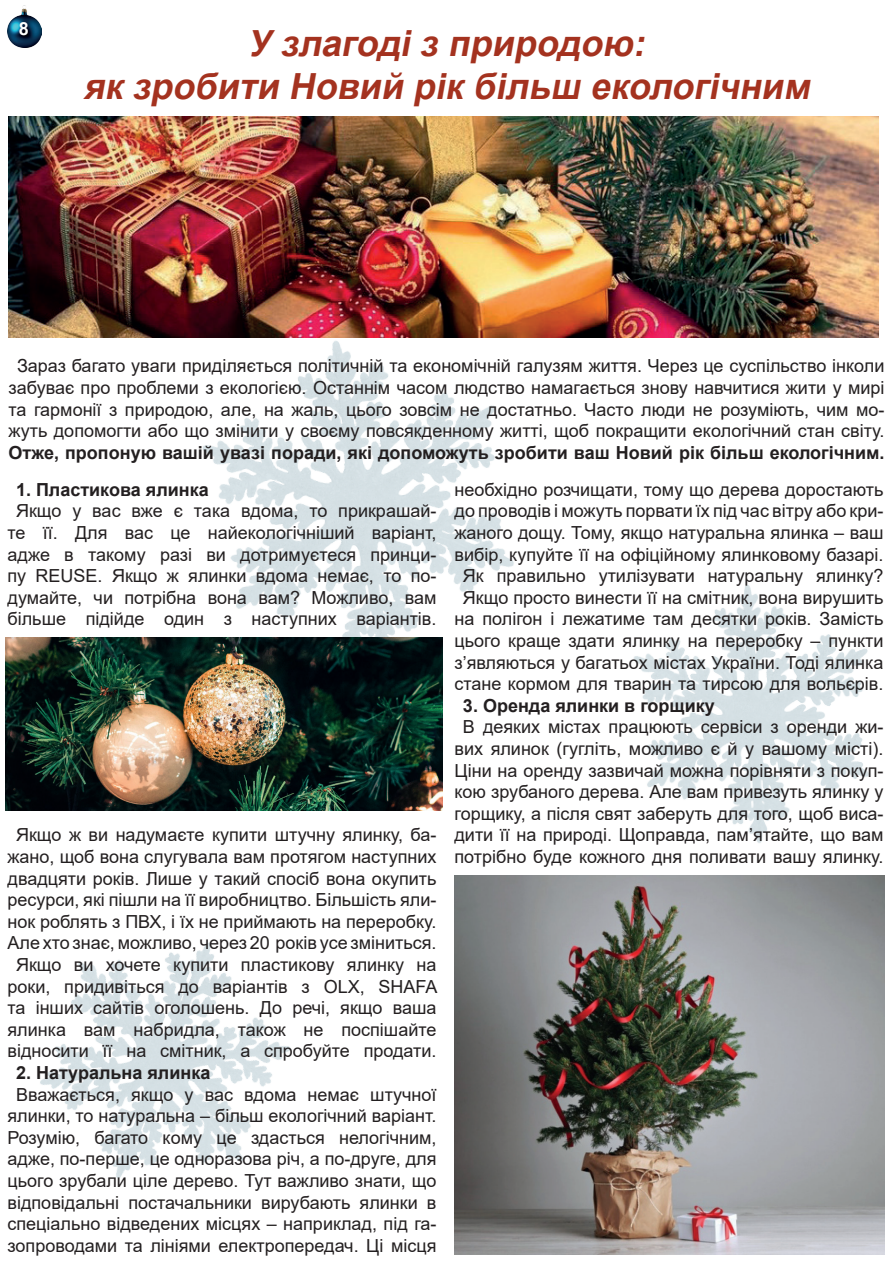
<style>
.page{position:relative;width:893px;height:1263px;background:#fff}
.page>*{position:absolute;margin:0;border:0;box-sizing:border-box;transform-origin:0 0}
.t1{font:italic 700 36px/43.2px "Arial";color:#a4321f;text-align:center}
.t2{font:18px/21.6px "Arial";color:#231f20;text-align:center}
.t3{font:700 18px "Arial";color:#231f20}
.t4{font:700 18px "Arial";color:#fff}
</style>
<div class="page">
<img style="left:633px;top:585px;width:236px;height:258px">
<img style="left:40px;top:943px;width:251px;height:235px">
<img style="left:183px;top:337px;width:354px;height:355px">
<img style="left:7px;top:5px;width:34px;height:42px">
<img style="left:9px;top:117px;width:870px;height:220px">
<img style="left:454px;top:876px;width:430px;height:378px">
<img style="left:6px;top:638px;width:436px;height:173px">
<p class="t4" style="left:19px;top:16px;width:12px">8</p>
<h1 class="t1" style="left:83px;top:22px;width:737px">У злагодіз природою:<br>як зробити Новий рік більш екологічним</h1>
<p class="t2" style="left:9px;top:355px;width:877px">Зараз багато уваги приділяється політичній та економічній галузям життя. Через це суспільство інколи забуває про проблеми з екологією. Останнім часом людство намагається знову навчитися жити у мирі та гармонії з природою, але, на жаль, цього зовсім не достатньо. Часто люди не розуміють, чим мо&shy;жуть допомогти або що змінити у своєму повсякденному житті, щоб покращити екологічний стан світу.</p>
<p class="t3" style="left:9px;top:440px;width:877px">Отже, пропоную вашій увазі поради, які допоможуть зробити ваш Новий рік більш екологічним.</p>
<p class="t3" style="left:16px;top:477px;width:194px">1. Пластикова ялинка</p>
<p class="t2" style="left:8px;top:500px;width:430px">Якщо у вас вже є така вдома, то прикрашай&shy;те її. Для вас це найекологічніший варіант, адже в такому разі ви дотримуєтеся принци&shy;пу REUSE. Якщо ж ялинки вдома немає, то по&shy;думайте, чи потрібна вона вам? Можливо, вам більше підійде один з наступних варіантів.</p>
<p class="t2" style="left:454px;top:478px;width:430px">необхідно розчищати, тому що дерева доростають до проводів і можуть порвати їх під час вітру або кри&shy;жаного дощу. Тому, якщо натуральна ялинка – ваш вибір, купуйте її на офіційному ялинковому базарі.<br>Як правильно утилізувати натуральну ялинку?<br>Якщо просто винести її на смітник, вона вирушить на полігон і лежатиме там десятки років. Замість цього краще здати ялинку на переробку – пункти з’являються у багатьох містах України. Тоді ялинка стане кормом для тварин та тирсою для вольєрів.</p>
<p class="t3" style="left:463px;top:693px;width:253px">3. Оренда ялинки в горщику</p>
<p class="t2" style="left:454px;top:716px;width:430px">В деяких містах працюють сервіси з оренди жи&shy;вих ялинок (гугліть, можливо є й у вашому місті).<br>Ціни на оренду зазвичай можна порівняти з покуп&shy;кою зрубаного дерева. Але вам привезуть ялинку у горщику, а після свят заберуть для того, щоб виса&shy;дити її на природі. Щоправда, пам’ятайте, що вам потрібно буде кожного дня поливати вашу ялинку.</p>
<p class="t2" style="left:8px;top:824px;width:431px">Якщо ж ви надумаєте купити штучну ялинку, ба&shy;жано, щоб вона слугувала вам протягом наступних двадцяти років. Лише у такий спосіб вона окупить ресурси, які пішли на її виробництво. Більшість яли&shy;нок роблять з ПВХ, і їх не приймають на переробку.<br>Але хто знає, можливо, через 20 років усе зміниться.<br>Якщо ви хочете купити пластикову ялинку на роки, придивіться до варіантів з OLX, SHAFA та інших сайтів оголошень. До речі, якщо ваша ялинка вам набридла, також не поспішайте відносити її на смітник, а спробуйте продати.</p>
<p class="t3" style="left:16px;top:1060px;width:196px">2. Натуральна ялинка</p>
<p class="t2" style="left:8px;top:1083px;width:430px">Вважається, якщо у вас вдома немає штучної ялинки, то натуральна – більш екологічний варіант.<br>Розумію, багато кому це здасться нелогічним, адже, по-перше, це одноразова річ, а по-друге, для цього зрубали ціле дерево. Тут важливо знати, що відповідальні постачальники вирубають ялинки в спеціально відведених місцях – наприклад, під га&shy;зопроводами та лініями електропередач. Ці місця</p>
</div>
